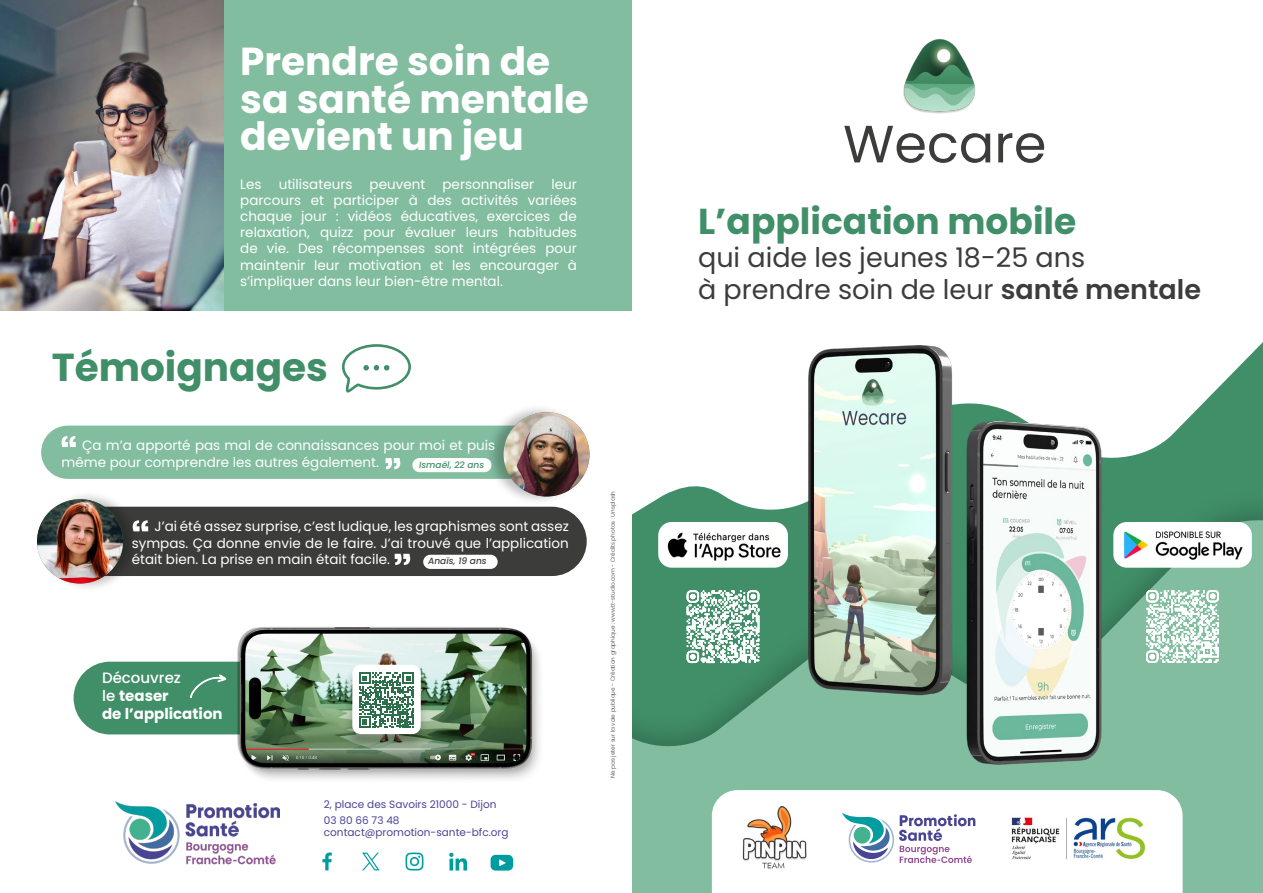
<style>
.page{position:relative;width:1263px;height:893px;background:#fff}
.page>*{position:absolute;margin:0;border:0;box-sizing:border-box;transform-origin:0 0}
.t1{font:52.5px "Poppins";color:#3c3c3b}
.t2{font:700 39px/37.8px "Poppins";color:#fff}
.t3{font:700 39px "Poppins";color:#418f68}
.t4{font:700 36px "Poppins";color:#418f68}
.t5{font:27px/32.4px "Poppins";color:#3c3c3b}
.t6{font:700 15px/18px "Poppins";color:#fff}
.t7{font:13.5px/16.2px "Poppins";color:#fff;text-align:justify}
.t8{font:10.5px/15.6px "Poppins";color:#494495}
.t9{font:italic 500 9px "Poppins";color:#418f68}
.t10{font:italic 500 9px "Poppins";color:#3c3c3b}
.t11{font:300 5.7px "Poppins";color:#3c3c3b}
.s1{font-weight:500}
.s2{font-weight:600}
</style>
<div class="page">
<img style="left:903px;top:39px;width:73px;height:75px">
<svg style="left:631px;top:275px;width:632px;height:213px"></svg>
<svg style="left:632px;top:511px;width:631px;height:382px;background:#6eae8f"></svg>
<svg style="left:712px;top:790px;width:470px;height:103px"></svg>
<svg style="left:842px;top:813px;width:133px;height:50px"></svg>
<img style="left:998px;top:803px;width:159px;height:70px">
<img style="left:781px;top:286px;width:358px;height:484px">
<img style="left:115px;top:802px;width:164px;height:62px">
<svg style="left:362px;top:852px;width:18px;height:18px"></svg>
<svg style="left:322px;top:852px;width:10px;height:18px"></svg>
<svg style="left:405px;top:852px;width:19px;height:19px"></svg>
<svg style="left:449px;top:853px;width:18px;height:17px"></svg>
<svg style="left:491px;top:855px;width:22px;height:16px"></svg>
<img style="left:734px;top:805px;width:81px;height:67px">
<svg style="left:687px;top:590px;width:72px;height:73px"></svg>
<svg style="left:1146px;top:590px;width:73px;height:73px"></svg>
<div style="left:0;top:0;width:631px;height:311px;background:#82bda0"></div>
<img style="left:0;top:0;width:223px;height:311px">
<div style="left:74px;top:662px;width:226px;height:72px;background:#418f68;border-radius:36px"></div>
<img style="left:178px;top:627px;width:362px;height:188px">
<div style="left:343px;top:665px;width:86px;height:86px;background:#000;opacity:.25"></div>
<div style="left:352px;top:665px;width:69px;height:69px;background:#fff;border-radius:9px"></div>
<svg style="left:359px;top:672px;width:55px;height:56px"></svg>
<svg style="left:189px;top:673px;width:38px;height:26px"></svg>
<svg style="left:342px;top:344px;width:69px;height:49px"></svg>
<div style="left:486px;top:403px;width:104px;height:103px;background:#000;opacity:.26"></div>
<img style="left:504px;top:412px;width:85px;height:84px">
<svg style="left:41px;top:426px;width:490px;height:53px;background:#86bba0"></svg>
<div style="left:412px;top:458px;width:79px;height:14px;background:#fff;border-radius:7px"></div>
<div style="left:36px;top:490px;width:105px;height:103px;background:#000;opacity:.26"></div>
<img style="left:37px;top:499px;width:86px;height:84px">
<svg style="left:100px;top:507px;width:487px;height:69px;background:#424140"></svg>
<div style="left:423px;top:555px;width:75px;height:14px;background:#fff;border-radius:7px"></div>
<div style="left:659px;top:523px;width:128px;height:44px;background:#fff;border-radius:13px"></div>
<div style="left:658px;top:522px;width:130px;height:46px;border:2px solid #fff;border-radius:13px"></div>
<img style="left:667px;top:532px;width:114px;height:29px">
<div style="left:1114px;top:523px;width:137px;height:44px;background:#fff;border-radius:13px"></div>
<div style="left:1113px;top:522px;width:139px;height:46px;border:2px solid #fff;border-radius:13px"></div>
<img style="left:1123px;top:531px;width:120px;height:29px">
<h2 class="t2" style="left:240px;top:42px;width:350px">Prendre soin de sa santé mentale devient un jeu</h2>
<p class="t7" style="left:240px;top:176px;width:23px">Les</p>
<p class="t7" style="left:279px;top:176px;width:75px">utilisateurs</p>
<p class="t7" style="left:370px;top:176px;width:57px">peuvent</p>
<p class="t7" style="left:442px;top:176px;width:93px">personnaliser</p>
<p class="t7" style="left:240px;top:176px;width:338px;text-indent:311px">leur parcours et participer à des activités variées chaque jour : vidéos éducatives, exercices de relaxation, quizz pour évaluer leurs habitudes de vie. Des récompenses sont intégrées pour maintenir leur motivation et les encourager à s’impliquer dans leur bien-être mental.</p>
<h2 class="t3" style="left:52px;top:345px;width:278px">Témoignages</h2>
<p class="t7" style="left:62px;top:437px;width:435px;text-indent:21px">Ça m’a apporté pas mal de connaissances pour moi et puis même pour comprendre les autres également.</p>
<p class="t9" style="left:419px;top:459px;width:67px">Ismaël, 22 ans</p>
<p class="t7" style="left:132px;top:518px;width:439px;text-indent:23px">J’ai été assez surprise, c’est ludique, les graphismes sont assez sympas. Ça donne envie de le faire. J’ai trouvé que l’application était bien. La prise en main était facile.</p>
<p class="t10" style="left:428px;top:556px;width:60px">Anaïs, 19 ans</p>
<p class="t6" style="left:102px;top:669px;width:122px"><span class="s1">Découvrez<br>le</span> teaser<br>de l’application</p>
<p class="t8" style="left:324px;top:797px;width:174px">2, place des Savoirs 21000 - Dijon<br>03 80 66 73 48</p>
<p class="t8" style="left:324px;top:825px;width:186px">contact@promotion-sante-bfc.org</p>
<p class="t11" style="left:609px;top:778px;width:288px;rotate:-90deg">Ne pas jeter sur la voie publique - Création graphique : www.tt-studio.com - Crédits photos : Unsplash</p>
<h1 class="t1" style="left:843px;top:114px;width:205px">Wecare</h1>
<h3 class="t4" style="left:698px;top:201px;width:380px">L’application mobile</h3>
<h3 class="t5" style="left:698px;top:241px;width:504px">qui aide les jeunes 18-25 ans<br>à prendre soin de leur <span class="s2">santé mentale</span></h3>
</div>
